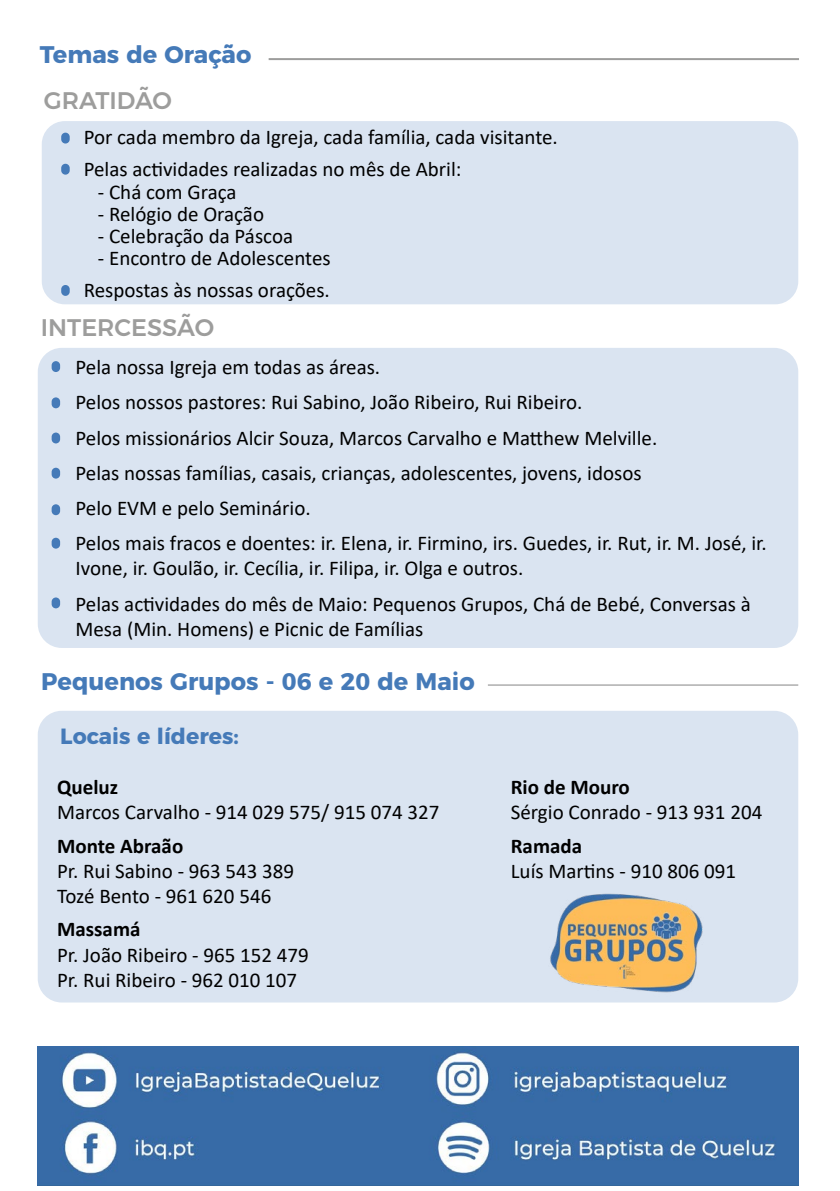
<style>
.page{position:relative;width:840px;height:1191px;background:#fff}
.page>*{position:absolute;margin:0;border:0;box-sizing:border-box;transform-origin:0 0}
.t1{font:700 24px "Montserrat";color:#457ab8}
.t2{font:500 24px "Montserrat";color:#9d9d9c}
.t3{font:700 22px "Montserrat";color:#457ab8}
.t4{font:21px/35.2px "Calibri";color:#000}
.t5{font:700 21px "Calibri";color:#000}
</style>
<div class="page">
<hr style="left:268px;top:58px;width:530px;height:2px;background:#9d9d9c">
<div style="left:41px;top:120px;width:757px;height:185px;background:#dae4f1;border-radius:24px"></div>
<div style="left:40px;top:119px;width:759px;height:187px;border:2px solid #fff;border-radius:24px"></div>
<div style="left:38px;top:348px;width:759px;height:300px;background:#dae4f1;border-radius:24px"></div>
<div style="left:61px;top:164px;width:9px;height:11px;background:#457ab8;border-radius:4px"></div>
<div style="left:61px;top:285px;width:9px;height:11px;background:#457ab8;border-radius:4px"></div>
<div style="left:52px;top:397px;width:8px;height:11px;background:#457ab8;border-radius:4px"></div>
<div style="left:52px;top:432px;width:8px;height:11px;background:#457ab8;border-radius:4px"></div>
<div style="left:52px;top:468px;width:8px;height:10px;background:#457ab8;border-radius:4px"></div>
<div style="left:52px;top:504px;width:8px;height:11px;background:#457ab8;border-radius:4px"></div>
<div style="left:52px;top:538px;width:8px;height:10px;background:#457ab8;border-radius:4px"></div>
<div style="left:52px;top:597px;width:8px;height:11px;background:#457ab8;border-radius:4px"></div>
<div style="left:61px;top:133px;width:9px;height:10px;background:#457ab8;border-radius:4px"></div>
<div style="left:52px;top:361px;width:8px;height:11px;background:#457ab8;border-radius:4px"></div>
<img style="left:38px;top:1046px;width:759px;height:139px">
<div style="left:38px;top:711px;width:759px;height:291px;background:#dae4f1;border-radius:24px"></div>
<img style="left:536px;top:893px;width:178px;height:110px">
<p class="t1" style="left:40px;top:35px;width:213px">Temas de Oração</p>
<p class="t2" style="left:44px;top:81px;width:129px">GRATIDÃO</p>
<p class="t4" style="left:84px;top:121px;width:475px;line-height:32px">Por cada membro da Igreja, cada família, cada visitante.<br>Pelas actividades realizadas no mês de Abril:</p>
<p class="t4" style="left:98px;top:173px;width:140px">- Chá com Graça</p>
<p class="t4" style="left:98px;top:195px;width:167px">- Relógio de Oração</p>
<p class="t4" style="left:98px;top:217px;width:197px">- Celebração da Páscoa</p>
<p class="t4" style="left:84px;top:241px;width:248px;line-height:32px;text-align:right">- Encontro de Adolescentes<br>Respostas às nossas orações.</p>
<p class="t2" style="left:41px;top:308px;width:175px">INTERCESSÃO</p>
<p class="t4" style="left:75px;top:349px;width:692px">Pela nossa Igreja em todas as áreas.<br>Pelos nossos pastores: Rui Sabino, João Ribeiro, Rui Ribeiro.<br>Pelos missionários Alcir Souza, Marcos Carvalho e Matthew Melville.<br>Pelas nossas famílias, casais, crianças, adolescentes, jovens, idosos<br>Pelo EVM e pelo Seminário.<br>Pelos mais fracos e doentes: ir. Elena, ir. Firmino, irs. Guedes, ir. Rut, ir. M. José, ir.</p>
<p class="t4" style="left:75px;top:550px;width:676px">Ivone, ir. Goulão, ir. Cecília, ir. Filipa, ir. Olga e outros.<br>Pelas actividades do mês de Maio: Pequenos Grupos, Chá de Bebé, Conversas à</p>
<p class="t4" style="left:75px;top:610px;width:349px">Mesa (Min. Homens) e Picnic de Famílias</p>
<p class="t1" style="left:41px;top:661px;width:434px">Pequenos Grupos - 06 e 20 de Maio</p>
<p class="t3" style="left:60px;top:718px;width:180px">Locais e líderes:</p>
<p class="t5" style="left:57px;top:772px;width:63px">Queluz</p>
<p class="t4" style="left:57px;top:794px;width:384px">Marcos Carvalho - 914 029 575/ 915 074 327</p>
<p class="t5" style="left:57px;top:831px;width:128px">Monte Abraão</p>
<p class="t4" style="left:57px;top:857px;width:238px;line-height:25.2px">Pr. Rui Sabino - 963 543 389<br>Tozé Bento - 961 620 546</p>
<p class="t5" style="left:57px;top:914px;width:85px">Massamá</p>
<p class="t4" style="left:57px;top:941px;width:253px;line-height:25.2px">Pr. João Ribeiro - 965 152 479<br>Pr. Rui Ribeiro - 962 010 107</p>
<p class="t5" style="left:510px;top:772px;width:121px">Rio de Mouro</p>
<p class="t4" style="left:510px;top:794px;width:253px">Sérgio Conrado - 913 931 204</p>
<p class="t5" style="left:510px;top:831px;width:73px">Ramada</p>
<p class="t4" style="left:510px;top:852px;width:227px">Luís Martins - 910 806 091</p>
</div>
